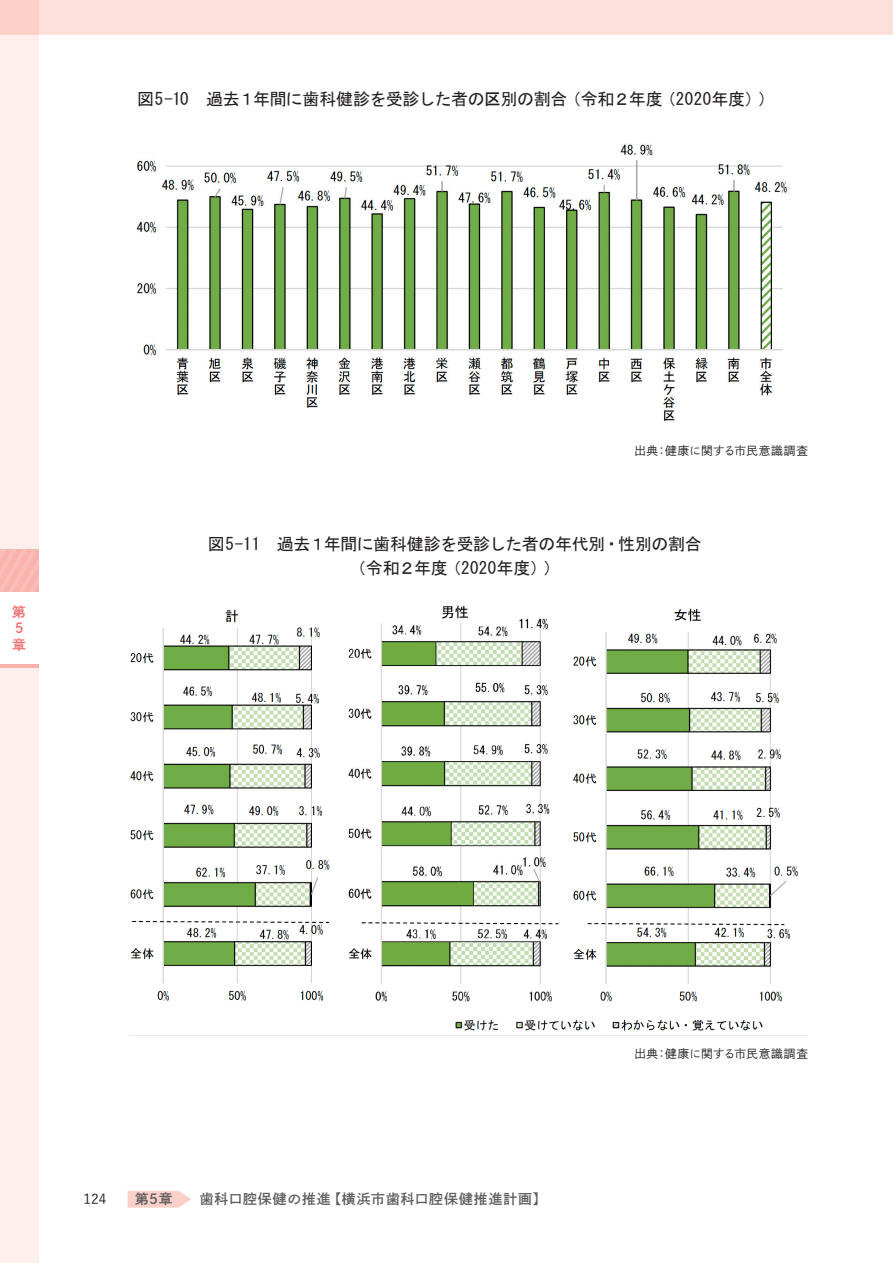
<style>
.page{position:relative;width:893px;height:1263px;background:#fff}
.page>*{position:absolute;margin:0;border:0;box-sizing:border-box;transform-origin:0 0}
.t1{font:16.95px/23.4px "MS Gothic";letter-spacing:-.02em;color:#231f20;text-align:center}
.t2{font:13.8px "P Shuei Go Gin Std N B";letter-spacing:.065em;color:#5c5c5f}
.t3{font:13.8px/16.5px "P Shuei Go Gin Std N B";color:#f26e6f}
.t4{font:500 13.8px "Yu Go Pr 6 N";color:#231f20}
.t5{font:11.7px "P Shuei Go Gin Std N L";letter-spacing:.02em;color:#231f20}
</style>
<div class="page">
<div style="left:0;top:668px;width:38px;height:595px;background:#feefec"></div>
<div style="left:0;top:0;width:38px;height:549px;background:#feefec"></div>
<svg style="left:0;top:549px;width:38px;height:42px;background:#f9b7b0"></svg>
<hr style="left:0;top:664px;width:38px;height:4px;background:#f9b3ac">
<div style="left:0;top:0;width:893px;height:34px;background:#fddfd9"></div>
<svg style="left:128px;top:1191px;width:63px;height:17px"></svg>
<img style="left:136px;top:144px;width:651px;height:278px">
<img style="left:130px;top:605px;width:668px;height:426px">
<p class="t1" style="left:137px;top:87px;width:639px">図5-10　過去１年間に歯科健診を受診した者の区別の割合（令和２年度（2020年度））</p>
<p class="t3" style="left:12px;top:603px;width:15px">第<br>5章</p>
<p class="t5" style="left:634px;top:442px;width:175px">出典：健康に関する市民意識調査</p>
<p class="t1" style="left:208px;top:532px;width:495px">図5-11　過去１年間に歯科健診を受診した者の年代別・性別の割合（令和２年度（2020年度））</p>
<p class="t4" style="left:83px;top:1186px;width:25px">124</p>
<p class="t2" style="left:135px;top:1190px;width:39px">第5章</p>
<p class="t2" style="left:200px;top:1190px;width:348px">歯科口腔保健の推進【横浜市歯科口腔保健推進計画】</p>
<p class="t5" style="left:634px;top:1045px;width:175px">出典：健康に関する市民意識調査</p>
</div>
